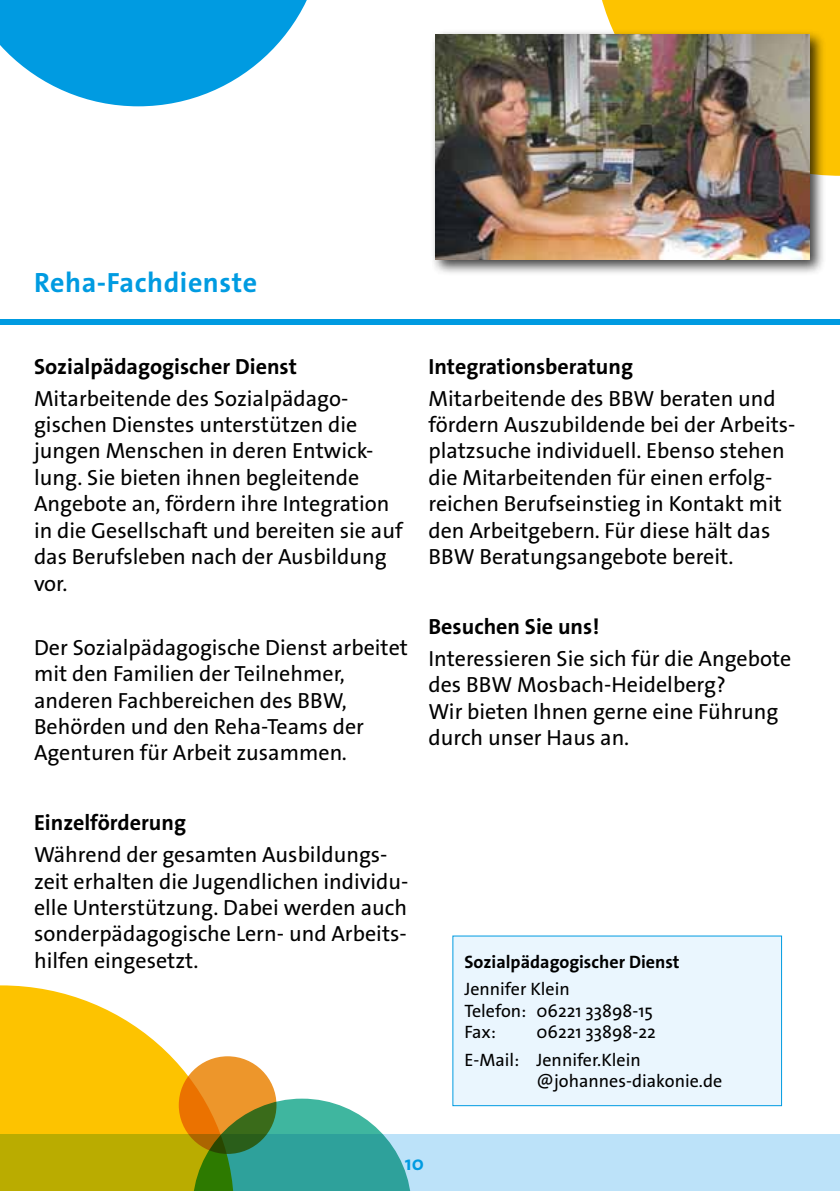
<style>
.page{position:relative;width:840px;height:1191px;background:#fff}
.page>*{position:absolute;margin:0;border:0;box-sizing:border-box;transform-origin:0 0}
.t1{font:700 28px "The Sans Os F";letter-spacing:.02em;color:#009be1}
.t2{font:22px/26.4px "The Sans Os F";color:#000}
.t3{font:700 22px "The Sans Os F";color:#000}
.t4{font:700 20px "The Sans Os F";color:#009be1}
.t5{font:18px/21.6px "The Sans Os F";color:#000}
.t6{font:700 18px "The Sans Os F";color:#000}
</style>
<div class="page">
<div style="left:0;top:319px;width:839px;height:5px;background:#009be1"></div>
<div style="left:0;top:1134px;width:839px;height:57px;background:#bce2f9"></div>
<div style="left:602px;top:0;width:237px;height:176px;background:#fdc300"></div>
<svg style="left:0;top:0;width:307px;height:106px"></svg>
<svg style="left:0;top:985px;width:221px;height:206px;fill:#fdc300"></svg>
<svg style="left:192px;top:1098px;width:219px;height:93px"></svg>
<svg style="left:179px;top:1056px;width:97px;height:97px;background:#be811d"></svg>
<div style="left:452px;top:936px;width:329px;height:169px;background:#eaf6fe"></div>
<div style="left:452px;top:935px;width:329px;height:171px;border:1px solid #009be1"></div>
<div style="left:429px;top:29px;width:396px;height:247px;background:#000;opacity:.75"></div>
<img style="left:435px;top:34px;width:374px;height:225px">
<p class="t1" style="left:34px;top:265px;width:224px">Reha-Fachdienste</p>
<p class="t3" style="left:34px;top:352px;width:264px">Sozialpädagogischer Dienst</p>
<p class="t2" style="left:34px;top:385px;width:370px">Mitarbeitende des Sozialpädago&shy;gischen Dienstes unterstützen die jungen Menschen in deren Entwick&shy;lung. Sie bieten ihnen begleitende<br>Angebote an, fördern ihre Integration in die Gesellschaft und bereiten sie auf das Berufsleben nach der Ausbildung vor.</p>
<p class="t2" style="left:34px;top:634px;width:375px">Der Sozialpädagogische Dienst arbeitet mit den Familien der Teilnehmer, anderen Fachbereichen des BBW, Behörden und den Reha-Teams der Agenturen für Arbeit zusammen.</p>
<p class="t3" style="left:34px;top:808px;width:153px">Einzelförderung</p>
<p class="t2" style="left:34px;top:841px;width:376px">Während der gesamten Ausbildungs&shy;zeit erhalten die Jugendlichen individu&shy;elle Unterstützung. Dabei werden auch sonderpädagogische Lern- und Arbeits&shy;hilfen eingesetzt.</p>
<p class="t3" style="left:428px;top:352px;width:206px">Integrationsberatung</p>
<p class="t2" style="left:428px;top:385px;width:368px">Mitarbeitende des BBW beraten und fördern Auszubildende bei der Arbeits&shy;platzsuche individuell. Ebenso stehen die Mitarbeitenden für einen erfolg&shy;reichen Berufseinstieg in Kontakt mit den Arbeitgebern. Für diese hält das BBW Beratungsangebote bereit.</p>
<p class="t3" style="left:428px;top:612px;width:172px">Besuchen Sie uns!</p>
<p class="t2" style="left:428px;top:645px;width:364px">Interessieren Sie sich für die Angebote des BBW Mosbach-Heidelberg?<br>Wir bieten Ihnen gerne eine Führung durch unser Haus an.</p>
<p class="t6" style="left:464px;top:950px;width:216px">Sozialpädagogischer Dienst</p>
<p class="t5" style="left:464px;top:978px;width:190px">Jennifer Klein<br>Telefon: 06221 33898-15<br>Fax:</p>
<p class="t5" style="left:464px;top:1018px;width:193px;line-height:27.2px;text-indent:72px">06221 33898-22<br>E-Mail: Jennifer.Klein</p>
<p class="t5" style="left:536px;top:1070px;width:187px">@johannes-diakonie.de</p>
<p class="t4" style="left:405px;top:1150px;width:20px">10</p>
</div>
